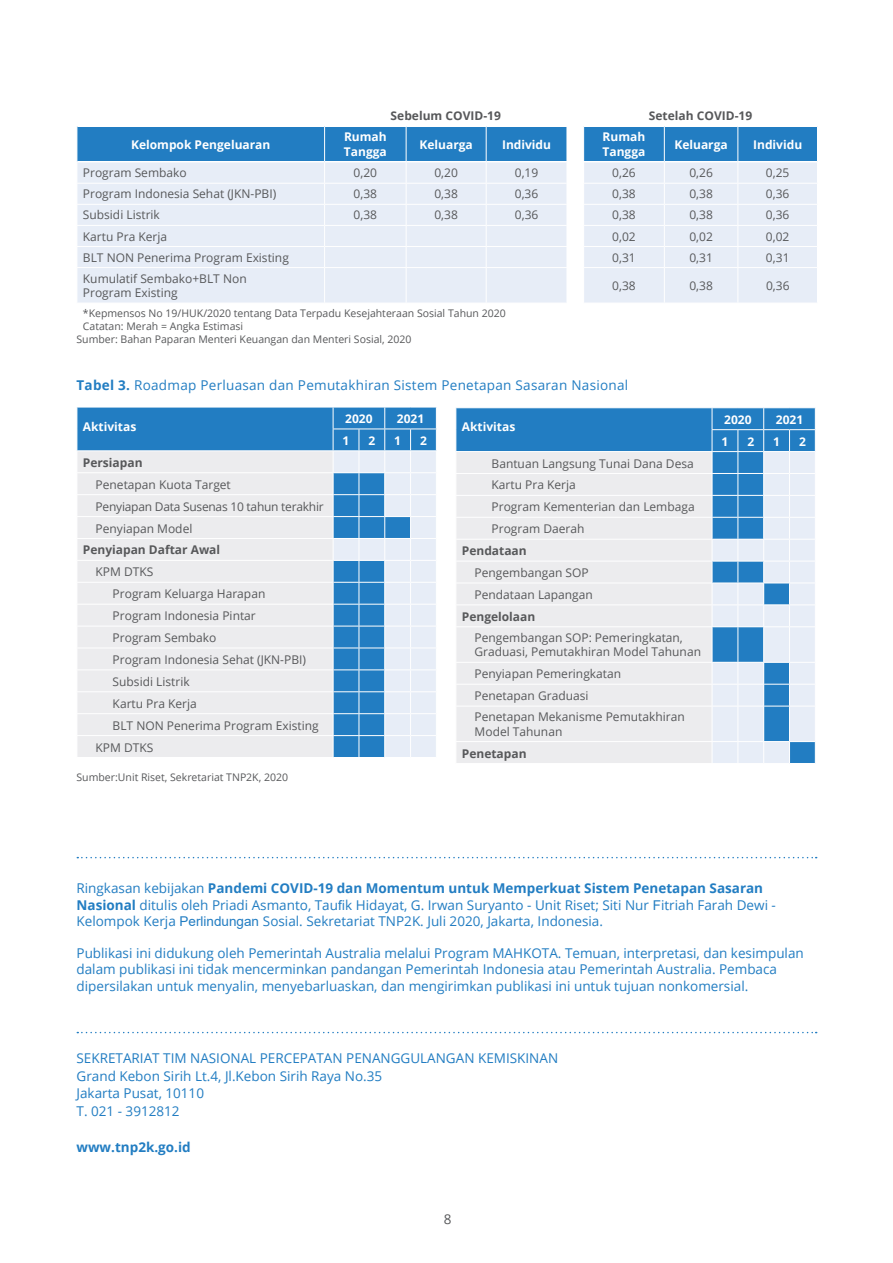
<style>
.page{position:relative;width:893px;height:1263px;background:#fff}
.page>*{position:absolute;margin:0;border:0;box-sizing:border-box;transform-origin:0 0}
.t1{font:13.5px/16.5px "Open Sans";color:#227dc2}
.t2{font:13.5px "Open Sans";letter-spacing:.02em;color:#227dc2}
.t3{font:700 13.5px "Open Sans";color:#227dc2}
.t4{font:13.5px "Open Sans";color:#57585a}
.t5{font:12px/14.4px "Open Sans";color:#57585a}
.t6{font:700 12px/14.4px "Open Sans";color:#fff}
.t7{font:700 12px "Open Sans";color:#57585a}
.t8{font:12px "Open Sans";letter-spacing:-.02em;color:#57585a}
.t9{font:10.5px "Open Sans";color:#57585a}
.s1{font-weight:700}
.s2{font-family:"Arial"}
</style>
<div class="page">
<svg style="left:77px;top:126px;width:741px;height:177px;background:#c4d9ed"></svg>
<div style="left:78px;top:408px;width:255px;height:42px;background:#227dc2"></div>
<div style="left:78px;top:451px;width:255px;height:306px;background:#ececee"></div>
<hr style="left:77px;top:472px;width:256px;height:1px;background:#fff">
<hr style="left:77px;top:494px;width:256px;height:1px;background:#fff">
<hr style="left:77px;top:516px;width:256px;height:1px;background:#fff">
<hr style="left:77px;top:538px;width:256px;height:1px;background:#fff">
<hr style="left:77px;top:560px;width:256px;height:1px;background:#fff">
<hr style="left:77px;top:582px;width:256px;height:1px;background:#fff">
<hr style="left:77px;top:604px;width:256px;height:1px;background:#fff">
<hr style="left:77px;top:626px;width:256px;height:1px;background:#fff">
<hr style="left:77px;top:648px;width:256px;height:1px;background:#fff">
<hr style="left:77px;top:669px;width:256px;height:1px;background:#fff">
<hr style="left:77px;top:691px;width:256px;height:1px;background:#fff">
<hr style="left:77px;top:713px;width:256px;height:1px;background:#fff">
<hr style="left:77px;top:735px;width:256px;height:1px;background:#fff">
<svg style="left:77px;top:407px;width:1px;height:350px"></svg>
<svg style="left:333px;top:407px;width:104px;height:351px;background:#8cbade"></svg>
<div style="left:456px;top:408px;width:256px;height:43px;background:#227dc2"></div>
<div style="left:456px;top:452px;width:256px;height:311px;background:#ececee"></div>
<hr style="left:455px;top:473px;width:257px;height:1px;background:#fff">
<hr style="left:455px;top:495px;width:257px;height:1px;background:#fff">
<hr style="left:455px;top:517px;width:257px;height:1px;background:#fff">
<hr style="left:455px;top:539px;width:257px;height:1px;background:#fff">
<hr style="left:455px;top:561px;width:257px;height:1px;background:#fff">
<hr style="left:455px;top:583px;width:257px;height:1px;background:#fff">
<hr style="left:455px;top:604px;width:257px;height:1px;background:#fff">
<svg style="left:455px;top:408px;width:1px;height:43px"></svg>
<hr style="left:455px;top:626px;width:257px;height:1px;background:#fff">
<hr style="left:455px;top:662px;width:257px;height:1px;background:#fff">
<hr style="left:455px;top:684px;width:257px;height:1px;background:#fff">
<hr style="left:455px;top:706px;width:257px;height:1px;background:#fff">
<hr style="left:455px;top:741px;width:257px;height:1px;background:#fff">
<svg style="left:712px;top:407px;width:104px;height:357px;background:#9ec4e3"></svg>
<svg style="left:77px;top:1032px;width:740px;height:1px"></svg>
<svg style="left:77px;top:857px;width:740px;height:1px"></svg>
<p class="t7" style="left:391px;top:107px;width:112px">Sebelum COVID-19</p>
<p class="t7" style="left:649px;top:107px;width:105px">Setelah COVID-19</p>
<p class="t6" style="left:131px;top:137px;width:141px">Kelompok Pengeluaran</p>
<p class="t6" style="left:344px;top:130px;width:44px">Rumah<br>Tangga</p>
<p class="t6" style="left:419px;top:137px;width:55px">Keluarga</p>
<p class="t6" style="left:502px;top:137px;width:51px">Individu</p>
<p class="t6" style="left:602px;top:130px;width:44px">Rumah<br>Tangga</p>
<p class="t6" style="left:674px;top:137px;width:55px">Keluarga</p>
<p class="t6" style="left:753px;top:137px;width:51px">Individu</p>
<p class="t5" style="left:83px;top:165px;width:105px">Program Sembako</p>
<p class="t5" style="left:354px;top:165px;width:25px">0,20</p>
<p class="t5" style="left:434px;top:165px;width:25px">0,20</p>
<p class="t5" style="left:515px;top:165px;width:25px">0,19</p>
<p class="t5" style="left:612px;top:165px;width:25px">0,26</p>
<p class="t5" style="left:689px;top:165px;width:25px">0,26</p>
<p class="t5" style="left:766px;top:165px;width:25px">0,25</p>
<p class="t5" style="left:83px;top:186px;width:195px">Program Indonesia Sehat (JKN-PBI)</p>
<p class="t5" style="left:354px;top:186px;width:25px">0,38</p>
<p class="t5" style="left:434px;top:186px;width:25px">0,38</p>
<p class="t5" style="left:515px;top:186px;width:25px">0,36</p>
<p class="t5" style="left:612px;top:186px;width:25px">0,38</p>
<p class="t5" style="left:689px;top:186px;width:25px">0,38</p>
<p class="t5" style="left:766px;top:186px;width:25px">0,36</p>
<p class="t5" style="left:83px;top:208px;width:79px">Subsidi Listrik</p>
<p class="t5" style="left:354px;top:208px;width:25px">0,38</p>
<p class="t5" style="left:434px;top:208px;width:25px">0,38</p>
<p class="t5" style="left:515px;top:208px;width:25px">0,36</p>
<p class="t5" style="left:612px;top:208px;width:25px">0,38</p>
<p class="t5" style="left:689px;top:208px;width:25px">0,38</p>
<p class="t5" style="left:766px;top:208px;width:25px">0,36</p>
<p class="t5" style="left:83px;top:229px;width:86px">Kartu Pra Kerja</p>
<p class="t5" style="left:612px;top:229px;width:25px">0,02</p>
<p class="t5" style="left:689px;top:229px;width:25px">0,02</p>
<p class="t5" style="left:766px;top:229px;width:25px">0,02</p>
<p class="t5" style="left:83px;top:250px;width:207px">BLT NON Penerima Program Existing</p>
<p class="t5" style="left:612px;top:250px;width:25px">0,31</p>
<p class="t5" style="left:689px;top:250px;width:25px">0,31</p>
<p class="t5" style="left:766px;top:250px;width:25px">0,31</p>
<p class="t5" style="left:83px;top:271px;width:165px">Kumulatif Sembako+BLT Non<br>Program Existing</p>
<p class="t5" style="left:612px;top:278px;width:25px">0,38</p>
<p class="t5" style="left:689px;top:278px;width:25px">0,38</p>
<p class="t5" style="left:766px;top:278px;width:25px">0,36</p>
<p class="t9" style="left:83px;top:306px;width:424px">*Kepmensos No 19/HUK/2020 tentang Data Terpadu Kesejahteraan Sosial Tahun 2020</p>
<p class="t9" style="left:83px;top:319px;width:162px">Catatan: Merah = Angka Estimasi</p>
<p class="t9" style="left:77px;top:332px;width:337px">Sumber: Bahan Paparan Menteri Keuangan dan Menteri Sosial, 2020</p>
<p class="t2" style="left:77px;top:376px;width:553px"><span class="s1">Tabel 3.</span> Roadmap Perluasan dan Pemutakhiran Sistem Penetapan Sasaran Nasional</p>
<p class="t6" style="left:83px;top:419px;width:55px">Aktivitas</p>
<p class="t7" style="left:83px;top:454px;width:61px">Persiapan</p>
<p class="t5" style="left:96px;top:477px;width:137px">Penetapan Kuota Target</p>
<p class="t8" style="left:96px;top:498px;width:230px">Penyiapan Data Susenas 10 tahun terakhir</p>
<p class="t5" style="left:96px;top:521px;width:98px">Penyiapan Model</p>
<p class="t7" style="left:83px;top:542px;width:139px">Penyiapan Daftar Awal</p>
<p class="t5" style="left:96px;top:564px;width:59px">KPM DTKS</p>
<p class="t5" style="left:113px;top:586px;width:154px">Program Keluarga Harapan</p>
<p class="t5" style="left:113px;top:608px;width:145px">Program Indonesia Pintar</p>
<p class="t5" style="left:113px;top:630px;width:105px">Program Sembako</p>
<p class="t5" style="left:113px;top:652px;width:195px">Program Indonesia Sehat (JKN-PBI)</p>
<p class="t5" style="left:113px;top:674px;width:79px">Subsidi Listrik</p>
<p class="t5" style="left:113px;top:696px;width:86px">Kartu Pra Kerja</p>
<p class="t5" style="left:113px;top:718px;width:207px">BLT NON Penerima Program Existing</p>
<p class="t5" style="left:96px;top:740px;width:59px">KPM DTKS</p>
<p class="t9" style="left:77px;top:770px;width:213px">Sumber:Unit Riset, Sekretariat TNP2K, 2020</p>
<p class="t6" style="left:345px;top:411px;width:29px">2020</p>
<p class="t6" style="left:397px;top:411px;width:29px">2021</p>
<p class="t6" style="left:343px;top:433px;width:8px">1</p>
<p class="t6" style="left:368px;top:433px;width:8px">2</p>
<p class="t6" style="left:394px;top:433px;width:8px">1</p>
<p class="t6" style="left:420px;top:433px;width:8px">2</p>
<p class="t6" style="left:462px;top:419px;width:55px">Aktivitas</p>
<p class="t5" style="left:492px;top:456px;width:204px">Bantuan Langsung Tunai Dana Desa</p>
<p class="t5" style="left:492px;top:478px;width:86px">Kartu Pra Kerja</p>
<p class="t5" style="left:492px;top:499px;width:205px">Program Kementerian dan Lembaga</p>
<p class="t5" style="left:492px;top:521px;width:94px">Program Daerah</p>
<p class="t7" style="left:462px;top:542px;width:66px">Pendataan</p>
<p class="t5" style="left:475px;top:565px;width:116px">Pengembangan SOP</p>
<p class="t5" style="left:475px;top:587px;width:120px">Pendataan Lapangan</p>
<p class="t7" style="left:462px;top:608px;width:75px">Pengelolaan</p>
<p class="t5" style="left:475px;top:630px;width:228px">Pengembangan SOP: Pemeringkatan,<br>Graduasi, Pemutakhiran Model Tahunan</p>
<p class="t5" style="left:475px;top:666px;width:148px">Penyiapan Pemeringkatan</p>
<p class="t5" style="left:475px;top:688px;width:115px">Penetapan Graduasi</p>
<p class="t5" style="left:475px;top:709px;width:212px">Penetapan Mekanisme Pemutakhiran<br>Model Tahunan</p>
<p class="t7" style="left:462px;top:745px;width:66px">Penetapan</p>
<p class="t6" style="left:724px;top:412px;width:29px">2020</p>
<p class="t6" style="left:776px;top:412px;width:29px">2021</p>
<p class="t6" style="left:722px;top:434px;width:8px">1</p>
<p class="t6" style="left:747px;top:434px;width:8px">2</p>
<p class="t6" style="left:773px;top:434px;width:8px">1</p>
<p class="t6" style="left:799px;top:434px;width:8px">2</p>
<p class="t1" style="left:77px;top:879px;width:701px">Ringkasan kebijakan <span class="s1">Pandemi COVID-19 dan Momentum untuk Memperkuat Sistem Penetapan Sasaran<br>Nasional</span> ditulis oleh Priadi Asmanto, Tau<span class="s2">f</span>ik Hidayat, G. Irwan Suryanto - Unit Riset; Siti Nur <span class="s2">F</span>itriah Farah Dewi -<br>Kelompok Kerja <span class="s2">Perlindungan</span> Sosial. Sekretariat TNP2K. Juli 2020, Jakarta, Indonesia.</p>
<p class="t1" style="left:77px;top:945px;width:729px">Publikasi ini didukung oleh Pemerintah Australia melalui Program MAHKOTA. Temuan, interpretasi, dan kesimpulan dalam publikasi ini tidak mencerminkan pandangan Pemerintah Indonesia atau Pemerintah Australia. Pembaca dipersilakan untuk menyalin, menyebarluaskan, dan mengirimkan publikasi ini untuk tujuan nonkomersial.</p>
<p class="t1" style="left:77px;top:1049px;width:483px">SEKRETARIAT TIM NASIONAL PERCEPATAN PENANGGULANGAN KEMISKINAN</p>
<p class="t1" style="left:77px;top:1067px;width:307px">Grand Kebon Sirih Lt.4, Jl.Kebon Sirih Raya No.35</p>
<p class="t1" style="left:77px;top:1085px;width:129px">Jakarta Pusat, 10110</p>
<p class="t1" style="left:77px;top:1103px;width:105px">T. 021 - 3912812</p>
<p class="t3" style="left:77px;top:1137px;width:116px">www.tnp2k.go.id</p>
<p class="t4" style="left:444px;top:1210px;width:9px">8</p>
</div>
